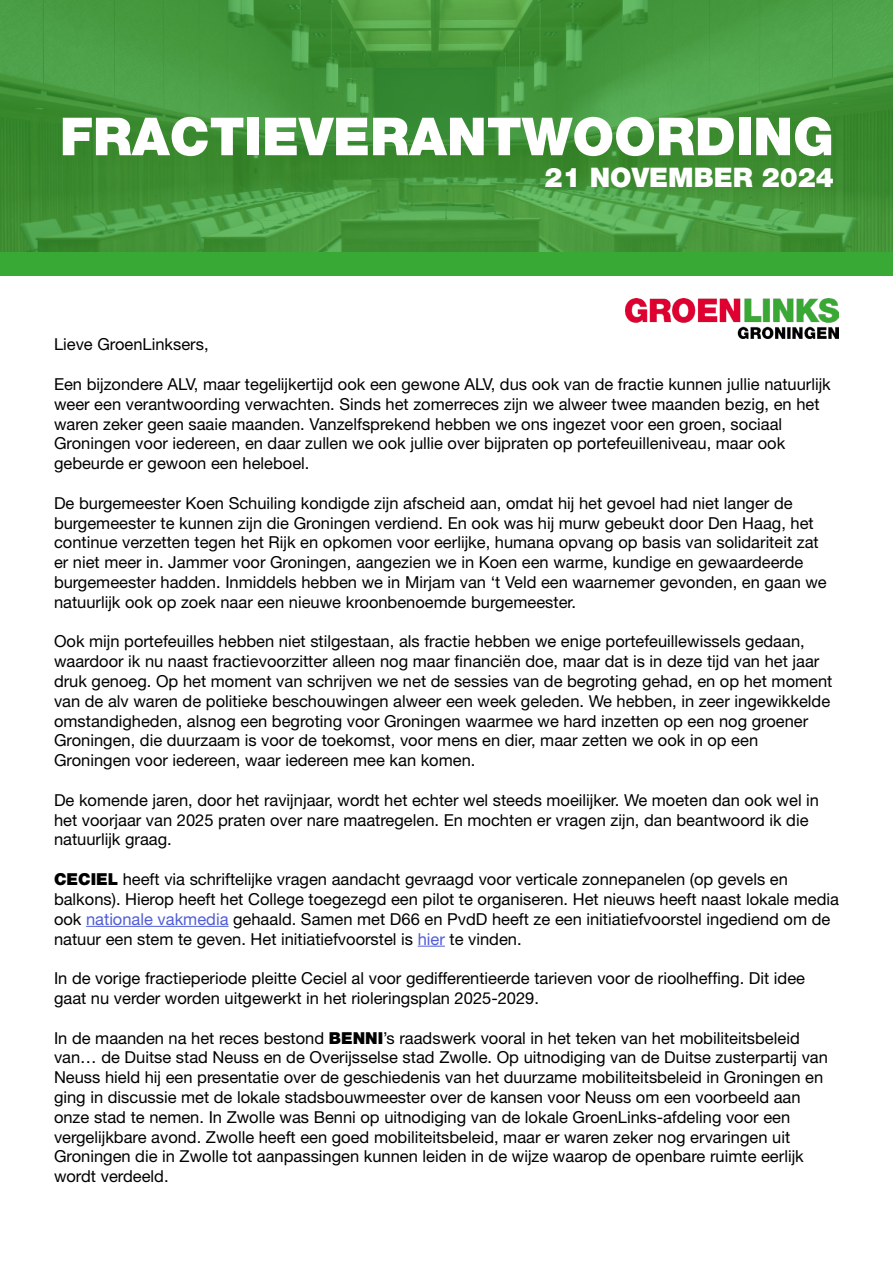
<style>
.page{position:relative;width:893px;height:1263px;background:#fff}
.page>*{position:absolute;margin:0;border:0;box-sizing:border-box;transform-origin:0 0}
.t1{font:900 52.5px "Helvetica Neue LT Pro";color:#fff}
.t2{font:900 27px "Helvetica Neue LT Pro";color:#fff}
.t3{font:16.5px/19.8px "Helvetica Neue LT Pro";color:#000}
.s1{font-weight:900}
.s2{color:#4f5cd6}
</style>
<div class="page">
<div style="left:0;top:252px;width:893px;height:23px;background:#39a935"></div>
<svg style="left:0;top:0;width:893px;height:252px;background:#44963c"></svg>
<img style="left:625px;top:299px;width:214px;height:40px">
<hr style="left:86px;top:926px;width:143px;height:1px;background:#4f5cd6">
<svg style="left:418px;top:946px;width:27px;height:1px"></svg>
<p class="t1" style="left:60px;top:105px;width:776px">FRACTIEVERANTWOORDING</p>
<p class="t2" style="left:545px;top:161px;width:291px">21 NOVEMBER 2024</p>
<p class="t3" style="left:54px;top:334px;width:156px">Lieve GroenLinksers,</p>
<p class="t3" style="left:54px;top:374px;width:778px">Een bijzondere ALV, maar tegelijkertijd ook een gewone ALV, dus ook van de fractie kunnen jullie natuurlijk weer een verantwoording verwachten. Sinds het zomerreces zijn we alweer twee maanden bezig, en het waren zeker geen saaie maanden. Vanzelfsprekend hebben we ons ingezet voor een groen, sociaal</p>
<p class="t3" style="left:54px;top:433px;width:733px">Groningen voor iedereen, en daar zullen we ook jullie over bijpraten op portefeuilleniveau, maar ook</p>
<p class="t3" style="left:54px;top:453px;width:257px">gebeurde er gewoon een heleboel.</p>
<p class="t3" style="left:54px;top:493px;width:774px">De burgemeester Koen Schuiling kondigde zijn afscheid aan, omdat hij het gevoel had niet langer de burgemeester te kunnen zijn die Groningen verdiend. En ook was hij murw gebeukt door Den Haag, het continue verzetten tegen het Rijk en opkomen voor eerlijke, humana opvang op basis van solidariteit zat er niet meer in. Jammer voor Groningen, aangezien we in Koen een warme, kundige en gewaardeerde burgemeester hadden. Inmiddels hebben we in Mirjam van ‘t Veld een waarnemer gevonden, en gaan we natuurlijk ook op zoek naar een nieuwe kroonbenoemde burgemeester.</p>
<p class="t3" style="left:54px;top:631px;width:780px">Ook mijn portefeuilles hebben niet stilgestaan, als fractie hebben we enige portefeuillewissels gedaan, waardoor ik nu naast fractievoorzitter alleen nog maar financiën doe, maar dat is in deze tijd van het jaar druk genoeg. Op het moment van schrijven we net de sessies van de begroting gehad, en op het moment van de alv waren de politieke beschouwingen alweer een week geleden. We hebben, in zeer ingewikkelde omstandigheden, alsnog een begroting voor Groningen waarmee we hard inzetten op een nog groener Groningen, die duurzaam is voor de toekomst, voor mens en dier, maar zetten we ook in op een</p>
<p class="t3" style="left:54px;top:750px;width:423px">Groningen voor iedereen, waar iedereen mee kan komen.</p>
<p class="t3" style="left:54px;top:790px;width:767px">De komende jaren, door het ravijnjaar, wordt het echter wel steeds moeilijker. We moeten dan ook wel in het voorjaar van 2025 praten over nare maatregelen. En mochten er vragen zijn, dan beantwoord ik die natuurlijk graag.</p>
<p class="t3" style="left:54px;top:869px;width:735px"><span class="s1">CECIEL</span> heeft via schriftelijke vragen aandacht gevraagd voor verticale zonnepanelen (op gevels en</p>
<p class="t3" style="left:54px;top:889px;width:786px">balkons). Hierop heeft het College toegezegd een pilot te organiseren. Het nieuws heeft naast lokale media ook <span class="s2">nationale vakmedia</span> gehaald. Samen met D66 en PvdD heeft ze een initiatiefvoorstel ingediend om de natuur een stem te geven. Het initiatiefvoorstel is <span class="s2">hier</span> te vinden.</p>
<p class="t3" style="left:54px;top:968px;width:753px">In de vorige fractieperiode pleitte Ceciel al voor gedifferentieerde tarieven voor de rioolheffing. Dit idee gaat nu verder worden uitgewerkt in het rioleringsplan 2025-2029.</p>
<p class="t3" style="left:54px;top:1027px;width:775px">In de maanden na het reces bestond <span class="s1">BENNI</span>’s raadswerk vooral in het teken van het mobiliteitsbeleid van… de Duitse stad Neuss en de Overijsselse stad Zwolle. Op uitnodiging van de Duitse zusterpartij van Neuss hield hij een presentatie over de geschiedenis van het duurzame mobiliteitsbeleid in Groningen en ging in discussie met de lokale stadsbouwmeester over de kansen voor Neuss om een voorbeeld aan onze stad te nemen. In Zwolle was Benni op uitnodiging van de lokale GroenLinks-afdeling voor een</p>
<p class="t3" style="left:54px;top:1126px;width:738px">vergelijkbare avond. Zwolle heeft een goed mobiliteitsbeleid, maar er waren zeker nog ervaringen uit</p>
<p class="t3" style="left:54px;top:1146px;width:751px">Groningen die in Zwolle tot aanpassingen kunnen leiden in de wijze waarop de openbare ruimte eerlijk wordt verdeeld.</p>
</div>
